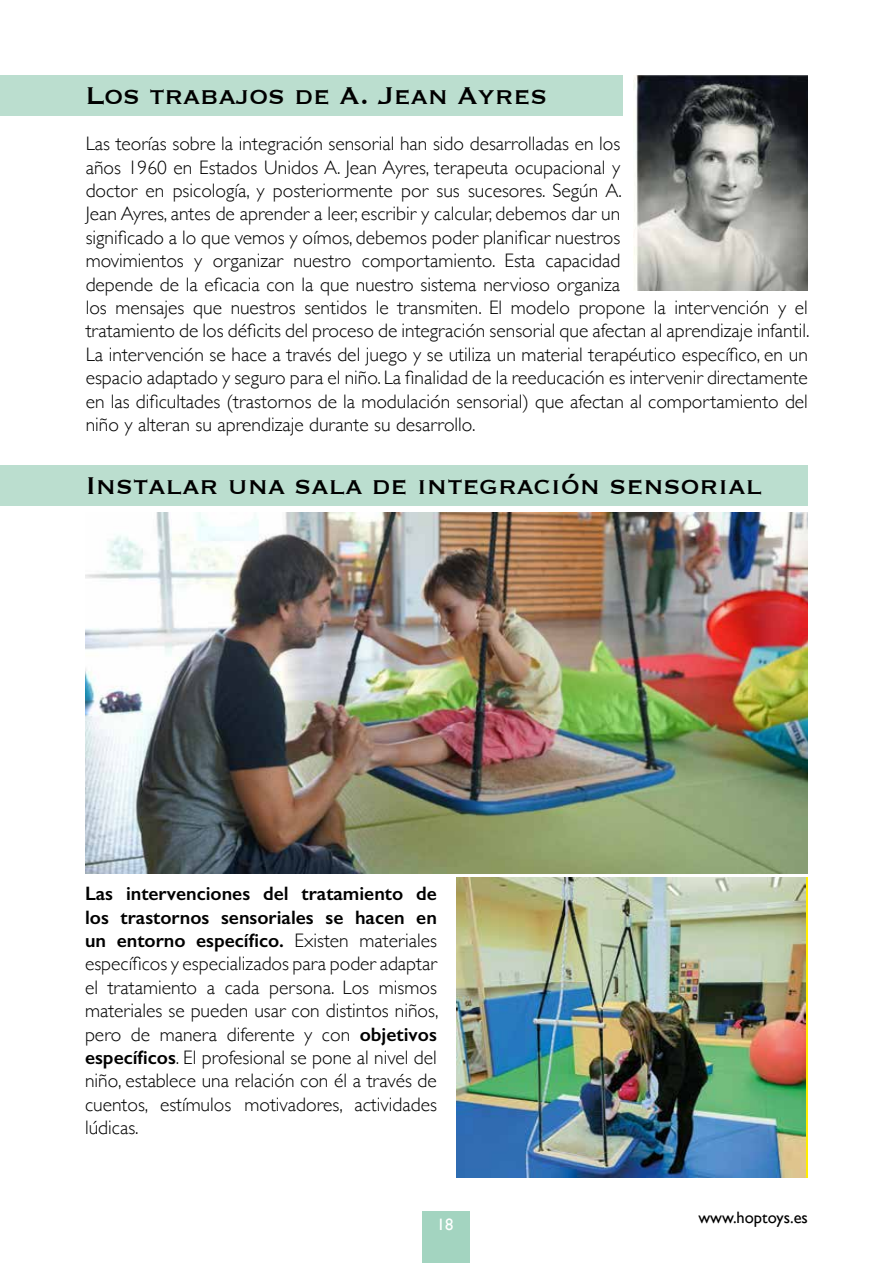
<style>
.page{position:relative;width:893px;height:1263px;background:#fff}
.page>*{position:absolute;margin:0;border:0;box-sizing:border-box;transform-origin:0 0}
.t1{font:31.5px "Copperplate";color:#000}
.t2{font:300 19.5px/23.4px "Gill Sans";color:#000}
.t3{font:16.5px "Gill Sans";color:#000}
.t4{font:16.5px "Gill Sans";color:#fff}
.s1{font-weight:600}
</style>
<div class="page">
<img style="left:86px;top:513px;width:722px;height:360px">
<div style="left:0;top:75px;width:623px;height:41px;background:#bbdecf"></div>
<div style="left:0;top:466px;width:808px;height:40px;background:#bbdecf"></div>
<img style="left:456px;top:877px;width:350px;height:301px">
<img style="left:633px;top:75px;width:175px;height:215px">
<div style="left:422px;top:1212px;width:47px;height:51px;background:#a3d4c0"></div>
<h1 class="t1" style="left:86px;top:75px;width:463px">Los trabajos de A. Jean Ayres</h1>
<p class="t2" style="left:86px;top:131px;width:725px">Las teorías sobre la integración sensorial han sido desarrolladas en los<br>años 1960 en Estados Unidos A. Jean Ayres, terapeuta ocupacional y<br>doctor en psicología, y posteriormente por sus sucesores. Según A.<br>Jean Ayres, antes de aprender a leer, escribir y calcular, debemos dar un<br>significado a lo que vemos y oímos, debemos poder planificar nuestros<br>movimientos y organizar nuestro comportamiento. Esta capacidad<br>depende de la eficacia con la que nuestro sistema nervioso organiza<br>los mensajes que nuestros sentidos le transmiten. El modelo propone la intervención y el tratamiento de los déficits del proceso de integración sensorial que afectan al aprendizaje infantil.<br>La intervención se hace a través del juego y se utiliza un material terapéutico específico, en un espacio adaptado y seguro para el niño. La finalidad de la reeducación es intervenir directamente en las dificultades (trastornos de la modulación sensorial) que afectan al comportamiento del niño y alteran su aprendizaje durante su desarrollo.</p>
<h1 class="t1" style="left:86px;top:465px;width:678px">Instalar una sala de integración sensorial</h1>
<p class="t2" style="left:85px;top:881px;width:355px;text-align:justify"><span class="s1">Las intervenciones del tratamiento de los trastornos sensoriales se hacen en un entorno específico.</span> Existen materiales específicos y especializados para poder adaptar el tratamiento a cada persona. Los mismos materiales se pueden usar con distintos niños, pero de manera diferente y con <span class="s1">objetivos específicos</span>. El profesional se pone al nivel del niño, establece una relación con él a través de cuentos, estímulos motivadores, actividades lúdicas.</p>
<p class="t4" style="left:437px;top:1215px;width:18px">18</p>
<p class="t3" style="left:698px;top:1208px;width:111px">www.hoptoys.es</p>
</div>
